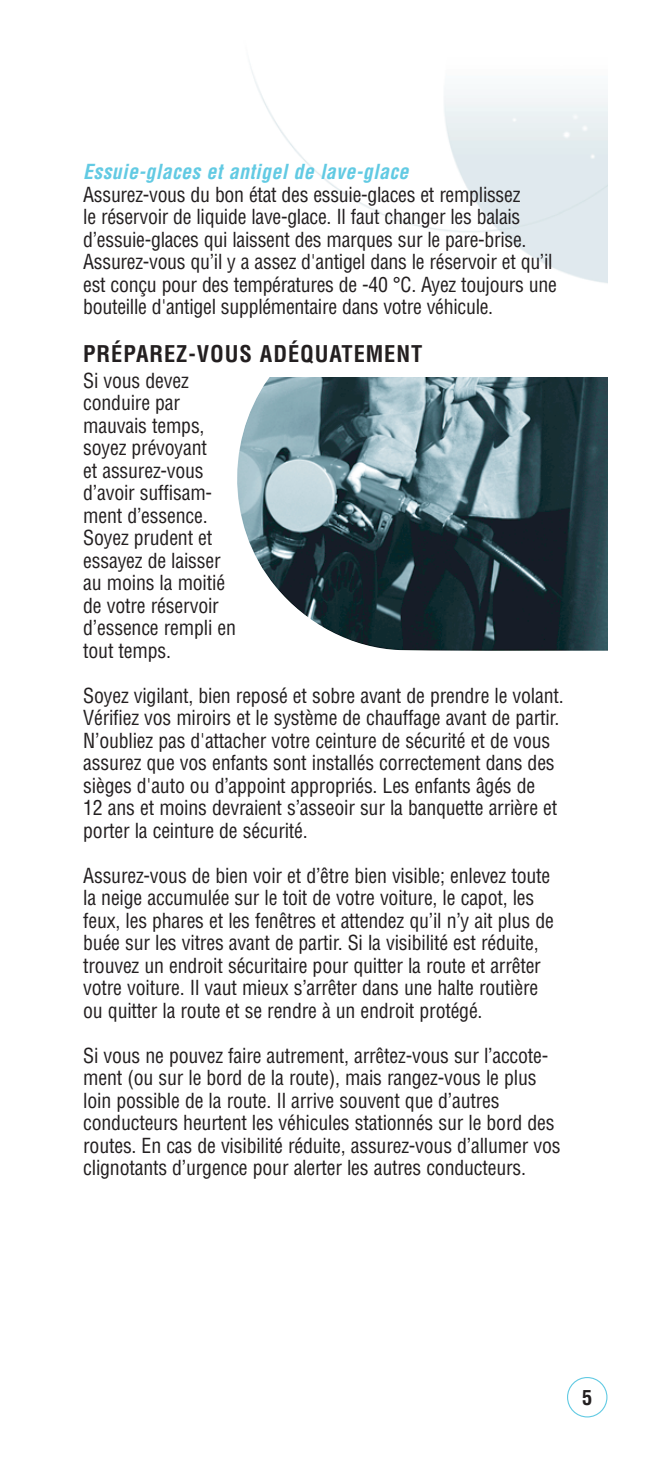
<style>
.page{position:relative;width:648px;height:1458px;background:#fff}
.page>*{position:absolute;margin:0;border:0;box-sizing:border-box;transform-origin:0 0}
.t1{font:700 condensed 22.5px "Helvetica";letter-spacing:.04em;color:#231f20}
.t2{font:condensed 20.25px/22.5px "Helvetica";letter-spacing:-.01em;color:#231f20}
.t3{font:italic 700 condensed 20.25px "Helvetica";color:#62cae3}
.t4{font:700 condensed 20.25px "Helvetica";color:#231f20}
</style>
<div class="page">
<img style="left:251px;top:69px;width:357px;height:214px">
<div style="left:567px;top:1377px;width:41px;height:41px;border:2px solid #62cae3;border-radius:50%"></div>
<img style="left:237px;top:377px;width:371px;height:274px">
<p class="t3" style="left:83px;top:164px;width:331px">Essuie-glaces et antigel de lave-glace</p>
<p class="t2" style="left:83px;top:185px;width:475px">Assurez-vous du bon état des essuie-glaces et remplissez<br>le réservoir de liquide lave-glace. Il faut changer les balais d’essuie-glaces qui laissent des marques sur le pare-brise.<br>Assurez-vous qu’il y a assez d'antigel dans le réservoir et qu’il est conçu pour des températures de -40 °C. Ayez toujours une bouteille d'antigel supplémentaire dans votre véhicule.</p>
<p class="t1" style="left:83px;top:345px;width:341px">PRÉPAREZ-VOUS ADÉQUATEMENT</p>
<p class="t2" style="left:83px;top:371px;width:154px">Si vous devez conduire par mauvais temps, soyez prévoyant<br>et assurez-vous d’avoir suffisam&shy;ment d’essence.<br>Soyez prudent et essayez de laisser au moins la moitié de votre réservoir d’essence rempli en tout temps.</p>
<p class="t2" style="left:83px;top:686px;width:482px">Soyez vigilant, bien reposé et sobre avant de prendre le volant.<br>Vérifiez vos miroirs et le système de chauffage avant de partir.<br>N’oubliez pas d'attacher votre ceinture de sécurité et de vous assurez que vos enfants sont installés correctement dans des sièges d'auto ou d’appoint appropriés. Les enfants âgés de<br>12 ans et moins devraient s’asseoir sur la banquette arrière et porter la ceinture de sécurité.</p>
<p class="t2" style="left:83px;top:866px;width:472px">Assurez-vous de bien voir et d’être bien visible; enlevez toute la neige accumulée sur le toit de votre voiture, le capot, les feux, les phares et les fenêtres et attendez qu’il n’y ait plus de buée sur les vitres avant de partir. Si la visibilité est réduite, trouvez un endroit sécuritaire pour quitter la route et arrêter votre voiture. Il vaut mieux s’arrêter dans une halte routière ou quitter la route et se rendre à un endroit protégé.</p>
<p class="t2" style="left:83px;top:1046px;width:479px">Si vous ne pouvez faire autrement, arrêtez-vous sur l’accote&shy;ment (ou sur le bord de la route), mais rangez-vous le plus loin possible de la route. Il arrive souvent que d’autres conducteurs heurtent les véhicules stationnés sur le bord des routes. En cas de visibilité réduite, assurez-vous d’allumer vos clignotants d’urgence pour alerter les autres conducteurs.</p>
<p class="t4" style="left:582px;top:1390px;width:12px">5</p>
</div>
